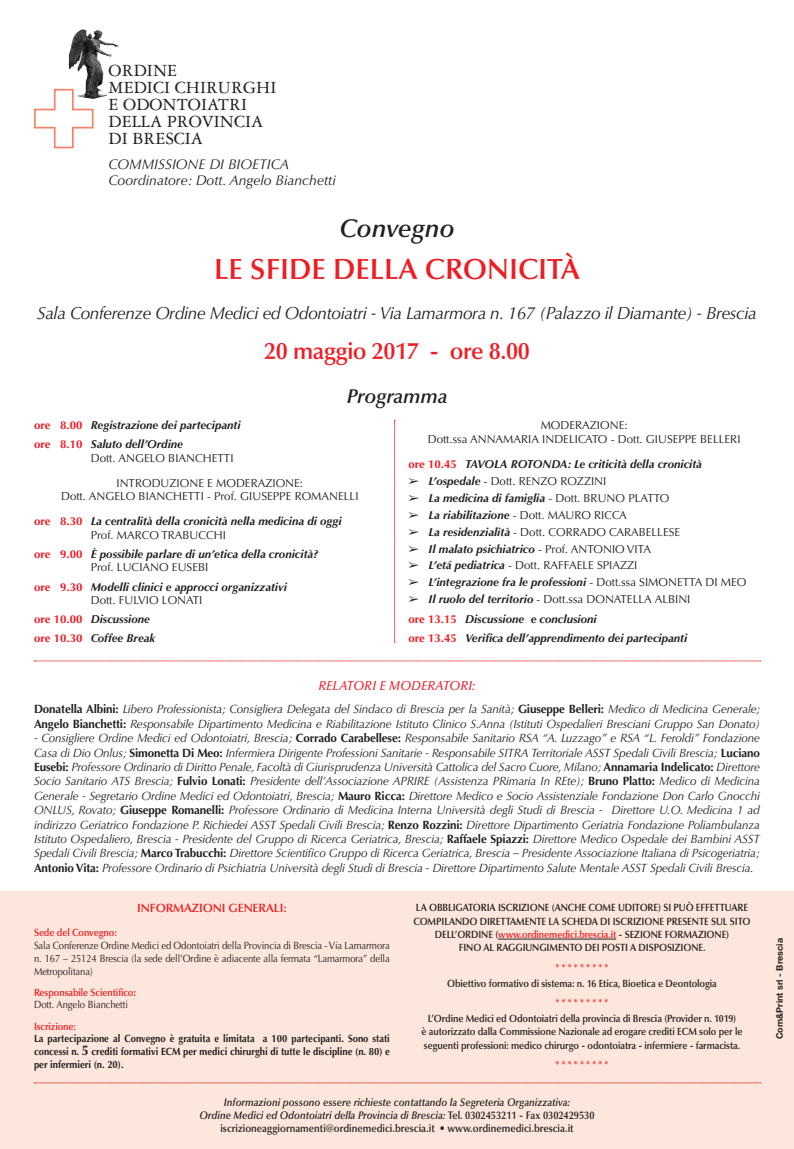
<style>
.page{position:relative;width:794px;height:1149px;background:#fff}
.page>*{position:absolute;margin:0;border:0;box-sizing:border-box;transform-origin:0 0}
.t1{font:600 29.3px "Optima LT Std";color:#ee1d23}
.t2{font:italic 600 25.6px "Optima LT Std";color:#231f20}
.t3{font:600 23.8px "Optima LT Std";letter-spacing:-.02em;color:#ee1d23}
.t4{font:italic 600 20px "Optima LT Std";letter-spacing:-.005em;color:#231f20}
.t5{font:18.2px/17px "Garamond 3 LT Std";color:#231f20}
.t6{font:italic 17.5px "Optima LT Std";letter-spacing:-.02em;color:#231f20}
.t7{font:italic 14px/16px "Optima LT Std";color:#231f20}
.t8{font:italic 500 13px "Optima LT Std";color:#ee1d23}
.t9{font:italic 12px/14.4px "Optima LT Std";letter-spacing:-.01em;color:#231f20}
.t10{font:600 12px "Optima LT Std";letter-spacing:-.01em;color:#ee1d23}
.t11{font:italic 700 11.5px/19.2px "Optima LT Std";color:#231f20}
.t12{font:11.5px/24.9px "Optima LT Std";color:#231f20}
.t13{font:italic 600 11px/13px "Optima LT Std";color:#231f20;text-align:center;scale:.9 1}
.t14{font:600 10.5px/13.4px "Optima LT Std";letter-spacing:-.01em;color:#231f20;text-align:center;scale:.9 1}
.t15{font:700 10.5px/12.7px "Optima LT Std";color:#231f20;text-align:justify;scale:.9 1}
.t16{font:10.5px/12.7px "Optima LT Std";letter-spacing:-.01em;color:#231f20;text-align:justify;scale:.9 1}
.t17{font:600 10.5px/12.7px "Optima LT Std";letter-spacing:-.01em;color:#ee1d23;scale:.9 1}
.t18{font:700 9px "Helvetica Neue LT Std";color:#231f20}
.s1{font-style:normal;color:#ee1d23}
.s2{font-weight:400;font-style:normal}
.s3{font-weight:700;font-style:italic}
.s4{font-weight:700;font-style:normal}
.s5{font-weight:700}
.s6{font-weight:400;color:#231f20}
.s7{font-size:14px}
.s8{color:#ee1d23}
.s9{font-style:normal}
</style>
<div class="page">
<svg style="left:34px;top:88px;width:60px;height:61px"></svg>
<img style="left:69px;top:34px;width:38px;height:65px">
<div style="left:0;top:891px;width:794px;height:257px;background:#fde7dc"></div>
<hr style="left:498px;top:938px;width:118px;height:1px;background:#231f20">
<svg style="left:394px;top:420px;width:1px;height:222px"></svg>
<svg style="left:34px;top:660px;width:726px;height:1px"></svg>
<svg style="left:34px;top:1082px;width:726px;height:1px"></svg>
<h3 class="t5" style="left:109px;top:62px;width:169px">ORDINE<br>MEDICI CHIRURGHI<br>E ODONTOIATRI<br>DELLA PROVINCIA<br>DI BRESCIA</h3>
<p class="t7" style="left:109px;top:157px;width:229px">COMMISSIONE DI BIOETICA<br>Coordinatore: Dott. Angelo Bianchetti</p>
<h2 class="t2" style="left:339px;top:213px;width:117px">Convegno</h2>
<h1 class="t1" style="left:214px;top:252px;width:367px">LE SFIDE DELLA CRONICITà</h1>
<h3 class="t6" style="left:37px;top:303px;width:721px">Sala Conferenze Ordine Medici ed Odontoiatri - Via Lamarmora n. 167 (Palazzo il Diamante) - Brescia</h3>
<h3 class="t3" style="left:264px;top:337px;width:267px">20 maggio 2017 - ore 8.00</h3>
<h3 class="t4" style="left:347px;top:385px;width:102px">Programma</h3>
<p class="t11" style="left:34px;top:415px;width:208px"><span class="s1">ore 8.00</span> Registrazione dei partecipanti <span class="s1">ore 8.10</span> Saluto dell’Ordine</p>
<p class="t12" style="left:116px;top:445px;width:188px;text-indent:-26px">Dott. ANGELO BIANCHETTI<br>INTRODUZIONE E MODERAZIONE:</p>
<p class="t11" style="left:34px;top:483px;width:326px;line-height:24.9px;text-indent:27px"><span class="s2">Dott. ANGELO BIANCHETTI - Prof. GIUSEPPE ROMANELLI </span><span class="s1">ore 8.30</span> La centralità della cronicità nella medicina di oggi</p>
<p class="t11" style="left:34px;top:525px;width:286px;text-indent:57px"><span class="s2">Prof. MARCO TRABUCCHI<br></span><span class="s1">ore 9.00</span> È possibile parlare di un’etica della cronicità?</p>
<p class="t11" style="left:34px;top:557px;width:254px;text-indent:57px"><span class="s2">Prof. LUCIANO EUSEBI<br></span><span class="s1">ore 9.30</span> Modelli clinici e approcci organizzativi</p>
<p class="t11" style="left:34px;top:590px;width:170px;text-indent:57px"><span class="s2">Dott. FULVIO LONATI </span><span class="s1">ore 10.00</span> Discussione<br><span class="s1">ore 10.30</span> Coffee Break</p>
<p class="t12" style="left:428px;top:418px;width:314px;line-height:14px;text-align:center">MODERAZIONE:<br>Dott.ssa ANNAMARIA INDELICATO - Dott. GIUSEPPE BELLERI</p>
<p class="t11" style="left:408px;top:455px;width:295px"><span class="s1">ore 10.45</span> TAVOLA ROTONDA: Le criticità della cronicità</p>
<p class="t12" style="left:408px;top:469px;width:199px">➢ <span class="s3">L’ospedale</span> - Dott. RENZO ROZZINI</p>
<p class="t11" style="left:408px;top:488px;width:262px">➢ La medicina di famiglia <span class="s2">- Dott. BRUNO PLATTO</span></p>
<p class="t11" style="left:408px;top:505px;width:220px">➢ La riabilitazione <span class="s2">- Dott. MAURO RICCA</span></p>
<p class="t12" style="left:408px;top:519px;width:273px">➢ <span class="s3">La residenzialità</span> - Dott. CORRADO CARABELLESE</p>
<p class="t11" style="left:408px;top:539px;width:244px">➢ Il malato psichiatrico <span class="s2">- Prof. ANTONIO VITA</span></p>
<p class="t12" style="left:408px;top:553px;width:230px">➢ <span class="s3">L’etá pediatrica</span> - Dott. RAFFAELE SPIAZZI</p>
<p class="t11" style="left:408px;top:572px;width:340px">➢ L’integrazione fra le professioni <span class="s2">- Dott.ssa SIMONETTA DI MEO</span></p>
<p class="t11" style="left:408px;top:589px;width:284px;line-height:19.7px">➢ Il ruolo del territorio <span class="s2">- Dott.ssa DONATELLA ALBINI </span><span class="s1">ore 13.15</span> Discussione e conclusioni<br><span class="s1">ore 13.45</span> Verifica dell’apprendimento dei partecipanti</p>
<p class="t8" style="left:318px;top:678px;width:158px">RELATORI E MODERATORI:</p>
<p class="t9" style="left:34px;top:702px;width:728px"><span class="s4">Donatella Albini:</span> Libero Professionista; Consigliera Delegata del Sindaco di Brescia per la Sanità; <span class="s4">Giuseppe Belleri:</span> Medico di Medicina Generale;<br><span class="s4">Angelo Bianchetti:</span> Responsabile Dipartimento Medicina e Riabilitazione Istituto Clinico S.Anna (Istituti Ospedalieri Bresciani Gruppo San Donato)</p>
<p class="t9" style="left:34px;top:730px;width:727px;text-align:justify">- Consigliere Ordine Medici ed Odontoiatri, Brescia; <span class="s4">Corrado Carabellese:</span> Responsabile Sanitario RSA “A. Luzzago” e RSA “L. Feroldi” Fondazione Casa di Dio Onlus; <span class="s4">Simonetta Di Meo:</span> Infermiera Dirigente Professioni Sanitarie - Responsabile SITRA Territoriale ASST Spedali Civili Brescia; <span class="s4">Luciano Eusebi:</span> Professore Ordinario di Diritto Penale, Facoltà di Giurisprudenza Università Cattolica del Sacro Cuore, Milano; <span class="s4">Annamaria Indelicato:</span> Direttore Socio Sanitario ATS Brescia; <span class="s4">Fulvio Lonati:</span> Presidente dell’Associazione APRIRE (Assistenza PRimaria In REte); <span class="s4">Bruno Platto:</span> Medico di Medicina Generale - Segretario Ordine Medici ed Odontoiatri, Brescia; <span class="s4">Mauro Ricca:</span> Direttore Medico e Socio Assistenziale Fondazione Don Carlo Gnocchi ONLUS, Rovato; <span class="s4">Giuseppe Romanelli:</span> Professore Ordinario di Medicina Interna Università degli Studi di Brescia - Direttore U.O. Medicina 1 ad indirizzo Geriatrico Fondazione P. Richiedei ASST Spedali Civili Brescia; <span class="s4">Renzo Rozzini:</span> Direttore Dipartimento Geriatria Fondazione Poliambulanza Istituto Ospedaliero, Brescia - Presidente del Gruppo di Ricerca Geriatrica, Brescia; <span class="s4">Raffaele Spiazzi:</span> Direttore Medico Ospedale dei Bambini ASST Spedali Civili Brescia; <span class="s4">Marco Trabucchi:</span> Direttore Scientifico Gruppo di Ricerca Geriatrica, Brescia – Presidente Associazione Italiana di Psicogeriatria; <span class="s4">Antonio Vita:</span> Professore Ordinario di Psichiatria Università degli Studi di Brescia - Direttore Dipartimento Salute Mentale ASST Spedali Civili Brescia.</p>
<p class="t10" style="left:137px;top:901px;width:151px">INFORMAZIONI GENERALI:</p>
<p class="t17" style="left:34px;top:926px;width:94px">Sede del Convegno:</p>
<p class="t16" style="left:34px;top:939px;width:397px">Sala Conferenze Ordine Medici ed Odontoiatri della Provincia di Brescia - Via Lamarmora n. 167 – 25124 Brescia (la sede dell’Ordine è adiacente alla fermata “Lamarmora” della Metropolitana)</p>
<p class="t17" style="left:34px;top:985px;width:115px">Responsabile Scientifico<span class="s5">:<br></span><span class="s6">Dott. Angelo Bianchetti</span></p>
<p class="t17" style="left:34px;top:1019px;width:48px">Iscrizione:</p>
<p class="t15" style="left:34px;top:1032px;width:397px">La partecipazione al Convegno è gratuita e limitata a 100 partecipanti. Sono stati concessi n. <span class="s7">5</span> crediti formativi ECM per medici chirurghi di tutte le discipline (n. 80) e per infermieri (n. 20).</p>
<p class="t14" style="left:416px;top:900px;width:163px">LA OBBLIGATORIA ISCRIZIONE (anc</p>
<p class="t14" style="left:574px;top:900px;width:24px">he come</p>
<p class="t14" style="left:618px;top:900px;width:146px">udiTore) SI PUÒ EFFETTUARE</p>
<p class="t14" style="left:413px;top:914px;width:376px">COMPILANDO DIRETTAMENTE LA SCH EDA DI ISCRIZIONE PRESENTE SUL SITO</p>
<p class="t14" style="left:435px;top:927px;width:329px">DELL’ORDINE (<span class="s8">www.ordinemedici.brescia.it</span> - SEZIONE FORMAZIONE)</p>
<p class="t14" style="left:459px;top:940px;width:276px">FINO AL RAGGIUNGIMENTO DEI POSTI A DISPOSIZIONE.</p>
<p class="t17" style="left:555px;top:960px;width:60px">* * * * * * * * *</p>
<p class="t14" style="left:447px;top:976px;width:301px">Obiettivo formativo di sistema: n. 16 Etica, Bioetica e Deontologia</p>
<p class="t17" style="left:555px;top:995px;width:60px">* * * * * * * * *</p>
<p class="t14" style="left:421px;top:1011px;width:358px">L’Ordine Medici ed Odontoiatri della provincia di Brescia (Provider n. 1019)<br>è autorizzato dalla Commissione Nazionale ad erogare crediti ECM solo per le seguenti professioni: medico chirurgo - odontoiatra - infermiere - farmacista.</p>
<p class="t17" style="left:555px;top:1057px;width:60px">* * * * * * * * *</p>
<p class="t13" style="left:199px;top:1095px;width:440px">Informazioni possono essere richieste contattando la Segreteria Organizzativa:<br>Ordine Medici ed Odontoiatri della Provincia di Brescia: <span class="s9">Tel. 0302453211 - Fax 0302429530 iscrizioneaggiornamenti@ordinemedici.brescia.it • www.ordinemedici.brescia.it</span></p>
<p class="t18" style="left:774px;top:1038px;width:102px;rotate:-90deg">Com&amp;Print srl - Brescia</p>
</div>
